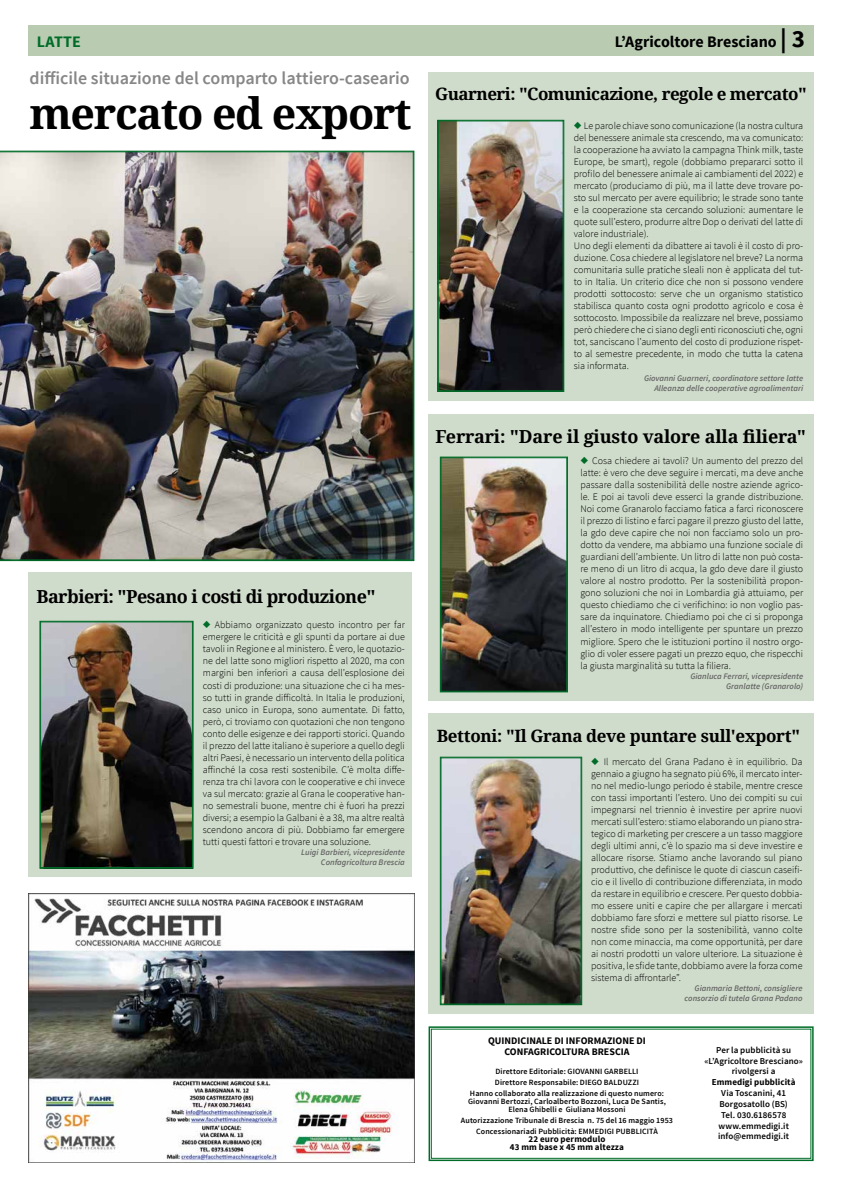
<style>
.page{position:relative;width:842px;height:1191px;background:#fff}
.page>*{position:absolute;margin:0;border:0;box-sizing:border-box;transform-origin:0 0}
.t1{font:700 43px "Noto Serif";letter-spacing:-.03em;color:#000}
.t2{font:600 18px "Source Sans Pro";color:#878787}
.t3{font:700 18px "Noto Serif";letter-spacing:-.01em;color:#000}
.t4{font:700 18px "Noto Serif";letter-spacing:-.03em;color:#000}
.t5{font:700 17px "Noto Serif";letter-spacing:-.03em;color:#000}
.t6{font:700 16px "Source Sans Pro";letter-spacing:-.005em;color:#000}
.t7{font:700 16px "Source Sans Pro";letter-spacing:.005em;color:#006c28}
.t8{font:300 10px/12px "Source Sans Pro";color:#000;text-align:justify}
.t9{font:700 10px/10.8px "Source Sans Pro";color:#020203;text-align:center}
.t10{font:600 9px/10.8px "Source Sans Pro";letter-spacing:.005em;color:#020203;text-align:center}
.t11{font:700 9px/8px "Source Sans Pro";letter-spacing:.01em;color:#020203;text-align:center}
.t12{font:italic 600 8.5px/10.2px "Source Sans Pro";color:#666;text-align:right}
.t13{font:600 8px/10.8px "Source Sans Pro";letter-spacing:.01em;color:#020203;text-align:center}
.s1{font-size:25px}
.s2{color:#006c28}
</style>
<div class="page">
<div style="left:28px;top:25px;width:786px;height:31px;background:#b9ccb2"></div>
<div style="left:429px;top:72px;width:385px;height:329px;background:#d0dccb"></div>
<img style="left:29px;top:893px;width:385px;height:269px">
<img style="left:0;top:152px;width:413px;height:408px">
<div style="left:429px;top:414px;width:385px;height:286px;background:#d0dccb"></div>
<img style="left:437px;top:120px;width:127px;height:272px">
<div style="left:438px;top:121px;width:125px;height:270px;border:1px solid #006c28"></div>
<img style="left:440px;top:456px;width:128px;height:236px">
<div style="left:441px;top:457px;width:126px;height:234px;border:1px solid #006c28"></div>
<div style="left:29px;top:573px;width:383px;height:304px;background:#d0dccb"></div>
<img style="left:39px;top:621px;width:155px;height:247px">
<div style="left:428px;top:713px;width:385px;height:300px;background:#d0dccb"></div>
<img style="left:440px;top:756px;width:142px;height:249px">
<div style="left:441px;top:757px;width:140px;height:247px;border:1px solid #006c28"></div>
<svg style="left:428px;top:1026px;width:386px;height:135px"></svg>
<h3 class="t7" style="left:37px;top:31px;width:45px">LATTE</h3>
<h3 class="t6" style="left:615px;top:31px;width:192px">L’Agricoltore Bresciano <span class="s1">| 3</span></h3>
<h3 class="t5" style="left:435px;top:82px;width:373px">Guarneri: "Comunicazione, regole e mercato"</h3>
<h2 class="t2" style="left:30px;top:67px;width:382px">difficile situazione del comparto lattiero-caseario</h2>
<h1 class="t1" style="left:30px;top:83px;width:384px">mercato ed export</h1>
<p class="t8" style="left:574px;top:119px;width:231px;text-align:left"><span class="s2">◆</span> Le parole chiave sono comunicazione (la nostra cultura del benessere animale sta crescendo, ma va comunicato: la cooperazione ha avviato la campagna Think milk, taste Europe, be smart), regole (dobbiamo prepararci sotto il profilo del benessere animale ai cambiamenti del 2022) e mercato (produciamo di più, ma il latte deve trovare po&shy;sto sul mercato per avere equilibrio; le strade sono tante e la cooperazione sta cercando soluzioni: aumentare le quote sull’estero, produrre altre Dop o derivati del latte di valore industriale).<br>Uno degli elementi da dibattere ai tavoli è il costo di pro&shy;duzione. Cosa chiedere al legislatore nel breve? La norma comunitaria sulle pratiche sleali non è applicata del tut&shy;to in Italia. Un criterio dice che non si possono vendere prodotti sottocosto: serve che un organismo statistico stabilisca quanto costa ogni prodotto agricolo e cosa è sottocosto. Impossibile da realizzare nel breve, possiamo però chiedere che ci siano degli enti riconosciuti che, ogni tot, sanciscano l’aumento del costo di produzione rispet&shy;to al semestre precedente, in modo che tutta la catena sia informata.</p>
<p class="t12" style="left:644px;top:373px;width:161px">Giovanni Guarneri, coordinatore settore latte<br>Alleanza delle cooperative agroalimentari</p>
<h2 class="t3" style="left:436px;top:424px;width:372px">Ferrari: "Dare il giusto valore alla filiera"</h2>
<p class="t8" style="left:580px;top:455px;width:224px"><span class="s2">◆</span> Cosa chiedere ai tavoli? Un aumento del prezzo del latte: è vero che deve seguire i mercati, ma deve anche passare dalla sostenibilità delle nostre aziende agrico&shy;le. E poi ai tavoli deve esserci la grande distribuzione.<br>Noi come Granarolo facciamo fatica a farci riconoscere il prezzo di listino e farci pagare il prezzo giusto del latte, la gdo deve capire che noi non facciamo solo un pro&shy;dotto da vendere, ma abbiamo una funzione sociale di guardiani dell’ambiente. Un litro di latte non può costa&shy;re meno di un litro di acqua, la gdo deve dare il giusto valore al nostro prodotto. Per la sostenibilità propon&shy;gono soluzioni che noi in Lombardia già attuiamo, per questo chiediamo che ci verifichino: io non voglio pas&shy;sare da inquinatore. Chiediamo poi che ci si proponga all’estero in modo intelligente per spuntare un prezzo migliore. Spero che le istituzioni portino il nostro orgo&shy;glio di voler essere pagati un prezzo equo, che rispecchi la giusta marginalità su tutta la filiera.</p>
<p class="t12" style="left:690px;top:671px;width:114px">Gianluca Ferrari, vicepresidente<br>Granlatte (Granarolo)</p>
<h2 class="t4" style="left:37px;top:583px;width:341px">Barbieri: "Pesano i costi di produzione"</h2>
<p class="t8" style="left:203px;top:619px;width:203px"><span class="s2">◆</span> Abbiamo organizzato questo incontro per far emergere le criticità e gli spunti da portare ai due tavoli in Regione e al ministero. È vero, le quotazio&shy;ne del latte sono migliori rispetto al 2020, ma con margini ben inferiori a causa dell’esplosione dei costi di produzione: una situazione che ci ha mes&shy;so tutti in grande difficoltà. In Italia le produzioni, caso unico in Europa, sono aumentate. Di fatto, però, ci troviamo con quotazioni che non tengono conto delle esigenze e dei rapporti storici. Quando il prezzo del latte italiano è superiore a quello degli altri Paesi, è necessario un intervento della politica affinché la cosa resti sostenibile. C’è molta diffe&shy;renza tra chi lavora con le cooperative e chi invece va sul mercato: grazie al Grana le cooperative han&shy;no semestrali buone, mentre chi è fuori ha prezzi diversi; a esempio la Galbani è a 38, ma altre realtà scendono ancora di più. Dobbiamo far emergere tutti questi fattori e trovare una soluzione.</p>
<p class="t12" style="left:301px;top:847px;width:105px">Luigi Barbieri, vicepresidente<br>Confagricoltura Brescia</p>
<h3 class="t5" style="left:437px;top:724px;width:365px">Bettoni: "Il Grana deve puntare sull'export"</h3>
<p class="t8" style="left:591px;top:755px;width:213px"><span class="s2">◆</span> Il mercato del Grana Padano è in equilibrio. Da gennaio a giugno ha segnato più 6%, il mercato inter&shy;no nel medio-lungo periodo è stabile, mentre cresce con tassi importanti l’estero. Uno dei compiti su cui impegnarsi nel triennio è investire per aprire nuovi mercati sull’estero: stiamo elaborando un piano stra&shy;tegico di marketing per crescere a un tasso maggiore degli ultimi anni, c’è lo spazio ma si deve investire e allocare risorse. Stiamo anche lavorando sul piano produttivo, che definisce le quote di ciascun caseifi&shy;cio e il livello di contribuzione differenziata, in modo da restare in equilibrio e crescere. Per questo dobbia&shy;mo essere uniti e capire che per allargare i mercati dobbiamo fare sforzi e mettere sul piatto risorse. Le nostre sfide sono per la sostenibilità, vanno colte non come minaccia, ma come opportunità, per dare ai nostri prodotti un valore ulteriore. La situazione è positiva, le sfide tante, dobbiamo avere la forza come sistema di affrontarle”.</p>
<p class="t12" style="left:685px;top:983px;width:119px">Gianmaria Bettoni, consigliere consorzio di tutela Grana Padano</p>
<p class="t9" style="left:488px;top:1035px;width:159px">QUINDICINALE DI INFORMAZIONE DI<br>CONFAGRICOLTURA BRESCIA</p>
<p class="t13" style="left:470px;top:1066px;width:196px">Direttore Editoriale: GIOVANNI GARBELLI<br>Direttore Responsabile: DIEGO BALDUZZI<br>Hanno collaborato alla realizzazione di questo numero:</p>
<p class="t13" style="left:468px;top:1097px;width:199px;line-height:8px">Giovanni Bertozzi, Carloalberto Bozzoni, Luca De Santis,<br>Elena Ghibelli e Giuliana Mossoni</p>
<p class="t13" style="left:461px;top:1115px;width:214px">Autorizzazione Tribunale di Brescia n. 75 del 16 maggio 1953<br>Concessionariadi Pubblicità: EMMEDIGI PUBBLICITÀ</p>
<p class="t11" style="left:510px;top:1135px;width:116px">22 euro permodulo<br>43 mm base x 45 mm altezza</p>
<p class="t10" style="left:704px;top:1044px;width:100px">Per la pubblicità su «L’Agricoltore Bresciano» rivolgersi a</p>
<p class="t11" style="left:712px;top:1078px;width:85px">Emmedigi pubblicità</p>
<p class="t10" style="left:718px;top:1088px;width:72px">Via Toscanini, 41<br>Borgosatollo (BS)<br>Tel. 030.6186578 www.emmedigi.it info@emmedigi.it</p>
</div>
